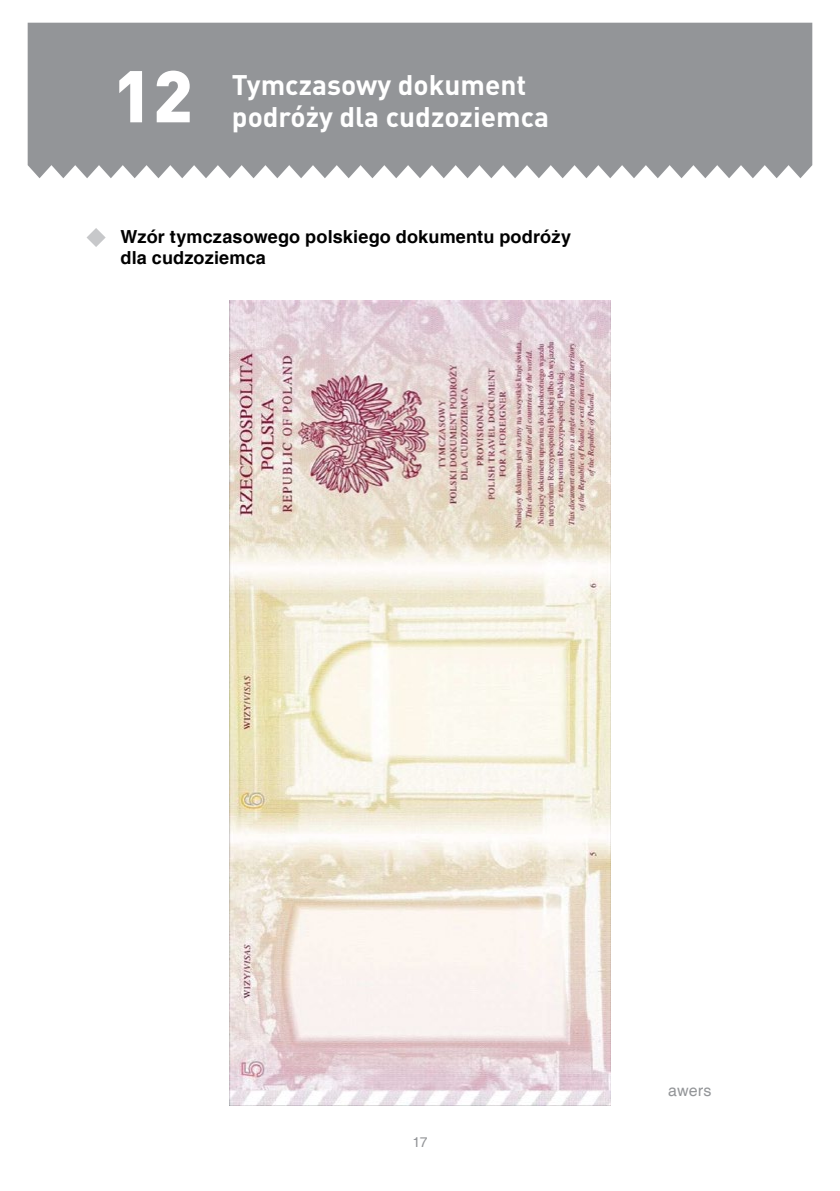
<style>
.page{position:relative;width:840px;height:1191px;background:#fff}
.page>*{position:absolute;margin:0;border:0;box-sizing:border-box;transform-origin:0 0}
.t1{font:900 72px "DIN Pro";color:#fff}
.t2{font:700 28px "DIN Pro";color:#fff}
.t3{font:700 18px/20.8px "Helvetica LT Com";letter-spacing:.01em;color:#000}
.t4{font:16px "Helvetica";letter-spacing:.005em;color:#939598}
.t5{font:14px "Helvetica";color:#939598}
</style>
<div class="page">
<div style="left:28px;top:23px;width:783px;height:155px;background:#939598"></div>
<img style="left:229px;top:300px;width:381px;height:806px">
<svg style="left:86px;top:228px;width:20px;height:19px"></svg>
<h1 class="t1" style="left:113px;top:47px;width:82px">12</h1>
<h2 class="t2" style="left:232px;top:66px;width:295px">Tymczasowy dokument</h2>
<h2 class="t2" style="left:232px;top:98px;width:318px">podróży dla cudzoziemca</h2>
<p class="t3" style="left:120px;top:226px;width:451px">Wzór tymczasowego polskiego dokumentu podróży dla cudzoziemca</p>
<p class="t5" style="left:412px;top:1134px;width:16px">17</p>
<p class="t4" style="left:668px;top:1081px;width:45px">awers</p>
</div>
